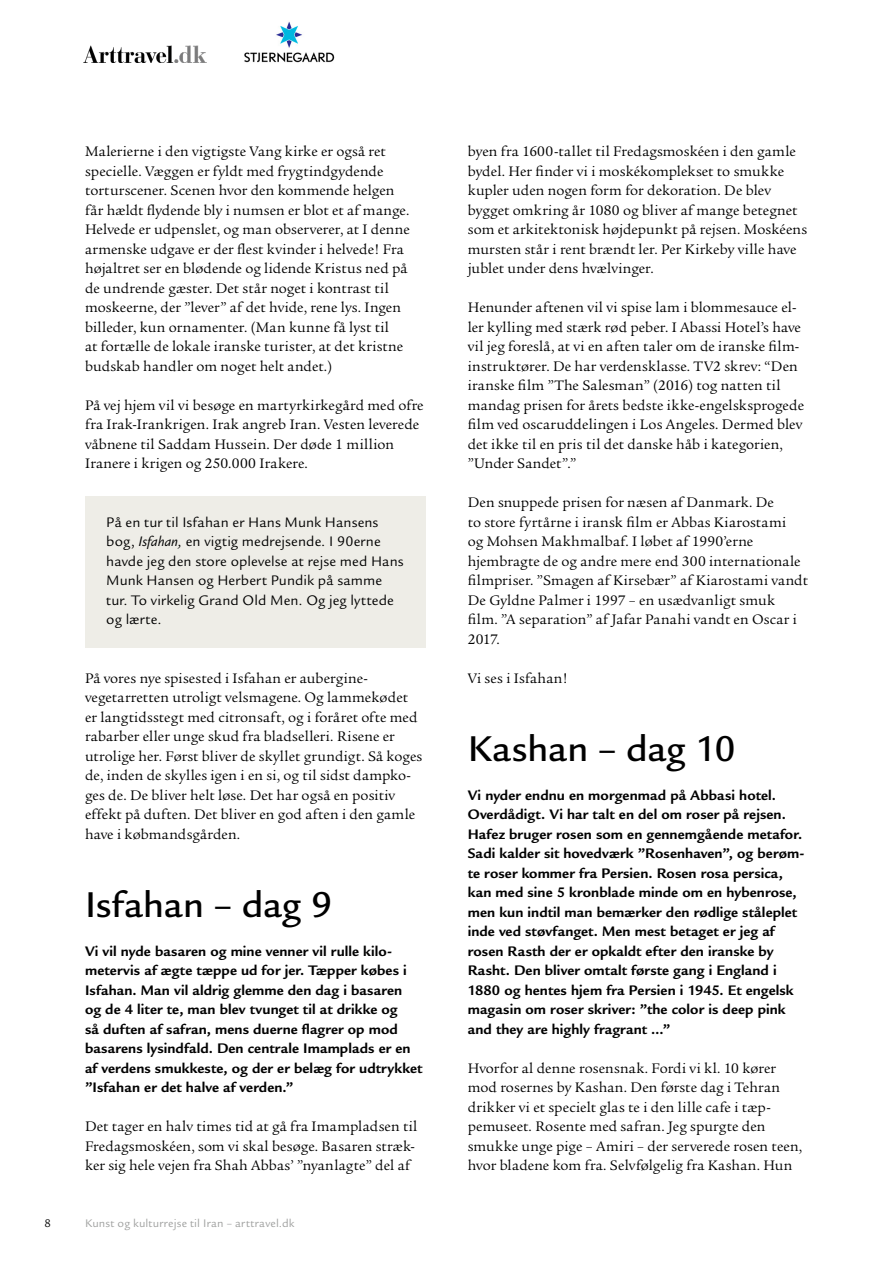
<style>
.page{position:relative;width:893px;height:1263px;background:#fff}
.page>*{position:absolute;margin:0;border:0;box-sizing:border-box;transform-origin:0 0}
.t1{font:500 39px "Legacy Sans";letter-spacing:-.005em;color:#000}
.t2{font:15px/19.5px "Legacy Serif";letter-spacing:.005em;color:#000}
.t3{font:700 15px/19.5px "Legacy Sans";letter-spacing:.005em;color:#000}
.t4{font:15px/19.5px "Legacy Sans";letter-spacing:.005em;color:#000}
.t5{font:12px "Legacy Sans";letter-spacing:.02em;color:#9fa09f}
.t6{font:12px "Legacy Sans";color:#000}
.s1{font-style:italic}
</style>
<div class="page">
<img style="left:244px;top:21px;width:91px;height:42px">
<img style="left:84px;top:45px;width:122px;height:17px">
<div style="left:85px;top:496px;width:340px;height:152px;background:#eeede7"></div>
<p class="t6" style="left:45px;top:1216px;width:8px">8</p>
<p class="t2" style="left:85px;top:142px;width:326px">Malerierne i den vigtigste Vang kirke er også ret specielle. Væggen er fyldt med frygtindgydende torturscener. Scenen hvor den kommende helgen får hældt flydende bly i numsen er blot et af mange.<br>Helvede er udpenslet, og man observerer, at I denne armenske udgave er der flest kvinder i helvede! Fra højaltret ser en blødende og lidende Kristus ned på de undrende gæster. Det står noget i kontrast til moskeerne, der ”lever” af det hvide, rene lys. Ingen billeder, kun ornamenter. (Man kunne få lyst til<br>at fortælle de lokale iranske turister, at det kristne budskab handler om noget helt andet.)</p>
<p class="t2" style="left:85px;top:395px;width:340px">På vej hjem vil vi besøge en martyrkirkegård med ofre fra Irak-Irankrigen. Irak angreb Iran. Vesten leverede våbnene til Saddam Hussein. Der døde 1 million Iranere i krigen og 250.000 Irakere.</p>
<p class="t4" style="left:106px;top:512px;width:299px">På en tur til Isfahan er Hans Munk Hansens bog, <span class="s1">Isfahan,</span> en vigtig medrejsende. I 90erne havde jeg den store oplevelse at rejse med Hans Munk Hansen og Herbert Pundik på samme tur. To virkelig Grand Old Men. Og jeg lyttede og lærte.</p>
<p class="t2" style="left:85px;top:668px;width:339px">På vores nye spisested i Isfahan er aubergine&shy;vegetarretten utroligt velsmagene. Og lammekødet er langtidsstegt med citronsaft, og i foråret ofte med rabarber eller unge skud fra bladselleri. Risene er utrolige her. Først bliver de skyllet grundigt. Så koges de, inden de skylles igen i en si, og til sidst dampko&shy;ges de. De bliver helt løse. Det har også en positiv effekt på duften. Det bliver en god aften i den gamle have i købmandsgården.</p>
<h1 class="t1" style="left:85px;top:882px;width:249px">Isfahan – dag 9</h1>
<p class="t3" style="left:85px;top:941px;width:339px">Vi vil nyde basaren og mine venner vil rulle kilo&shy;metervis af ægte tæppe ud for jer. Tæpper købes i Isfahan. Man vil aldrig glemme den dag i basaren<br>og de 4 liter te, man blev tvunget til at drikke og<br>så duften af safran, mens duerne flagrer op mod basarens lysindfald. Den centrale Imamplads er en af verdens smukkeste, og der er belæg for udtrykket ”Isfahan er det halve af verden.”</p>
<p class="t2" style="left:85px;top:1117px;width:334px">Det tager en halv times tid at gå fra Imampladsen til<br>Fredagsmoskéen, som vi skal besøge. Basaren stræk&shy;ker sig hele vejen fra Shah Abbas’ ”nyanlagte” del af</p>
<p class="t5" style="left:85px;top:1216px;width:211px">Kunst og kulturrejse til Iran – arttravel.dk</p>
<p class="t2" style="left:468px;top:142px;width:341px">byen fra 1600-tallet til Fredagsmoskéen i den gamle bydel. Her finder vi i moskékomplekset to smukke kupler uden nogen form for dekoration. De blev bygget omkring år 1080 og bliver af mange betegnet som et arkitektonisk højdepunkt på rejsen. Moskéens mursten står i rent brændt ler. Per Kirkeby ville have jublet under dens hvælvinger.</p>
<p class="t2" style="left:468px;top:298px;width:338px">Henunder aftenen vil vi spise lam i blommesauce el&shy;ler kylling med stærk rød peber. I Abassi Hotel’s have vil jeg foreslå, at vi en aften taler om de iranske film&shy;instruktører. De har verdensklasse. TV2 skrev: “Den iranske film ”The Salesman” (2016) tog natten til mandag prisen for årets bedste ikke-engelsksprogede film ved oscaruddelingen i Los Angeles. Dermed blev det ikke til en pris til det danske håb i kategorien, ”Under Sandet”.”</p>
<p class="t2" style="left:468px;top:493px;width:342px">Den snuppede prisen for næsen af Danmark. De<br>to store fyrtårne i iransk film er Abbas Kiarostami<br>og Mohsen Makhmalbaf. I løbet af 1990’erne hjembragte de og andre mere end 300 internationale filmpriser. ”Smagen af Kirsebær” af Kiarostami vandt De Gyldne Palmer i 1997 – en usædvanligt smuk film. ”A separation” af Jafar Panahi vandt en Oscar i 2017.</p>
<p class="t2" style="left:468px;top:668px;width:102px">Vi ses i Isfahan!</p>
<h1 class="t1" style="left:468px;top:726px;width:269px">Kashan – dag 10</h1>
<p class="t3" style="left:468px;top:785px;width:338px">Vi nyder endnu en morgenmad på Abbasi hotel.<br>Overdådigt. Vi har talt en del om roser på rejsen.<br>Hafez bruger rosen som en gennemgående metafor.<br>Sadi kalder sit hovedværk ”Rosenhaven”, og berøm&shy;te roser kommer fra Persien. Rosen rosa persica, kan med sine 5 kronblade minde om en hybenrose, men kun indtil man bemærker den rødlige ståleplet inde ved støvfanget. Men mest betaget er jeg af rosen Rasth der er opkaldt efter den iranske by Rasht. Den bliver omtalt første gang i England i 1880 og hentes hjem fra Persien i 1945. Et engelsk magasin om roser skriver: ”the color is deep pink and they are highly fragrant …”</p>
<p class="t2" style="left:468px;top:1058px;width:336px">Hvorfor al denne rosensnak. Fordi vi kl. 10 kører mod rosernes by Kashan. Den første dag i Tehran drikker vi et specielt glas te i den lille cafe i tæp&shy;pemuseet. Rosente med safran. Jeg spurgte den smukke unge pige – Amiri – der serverede rosen teen, hvor bladene kom fra. Selvfølgelig fra Kashan. Hun</p>
</div>
